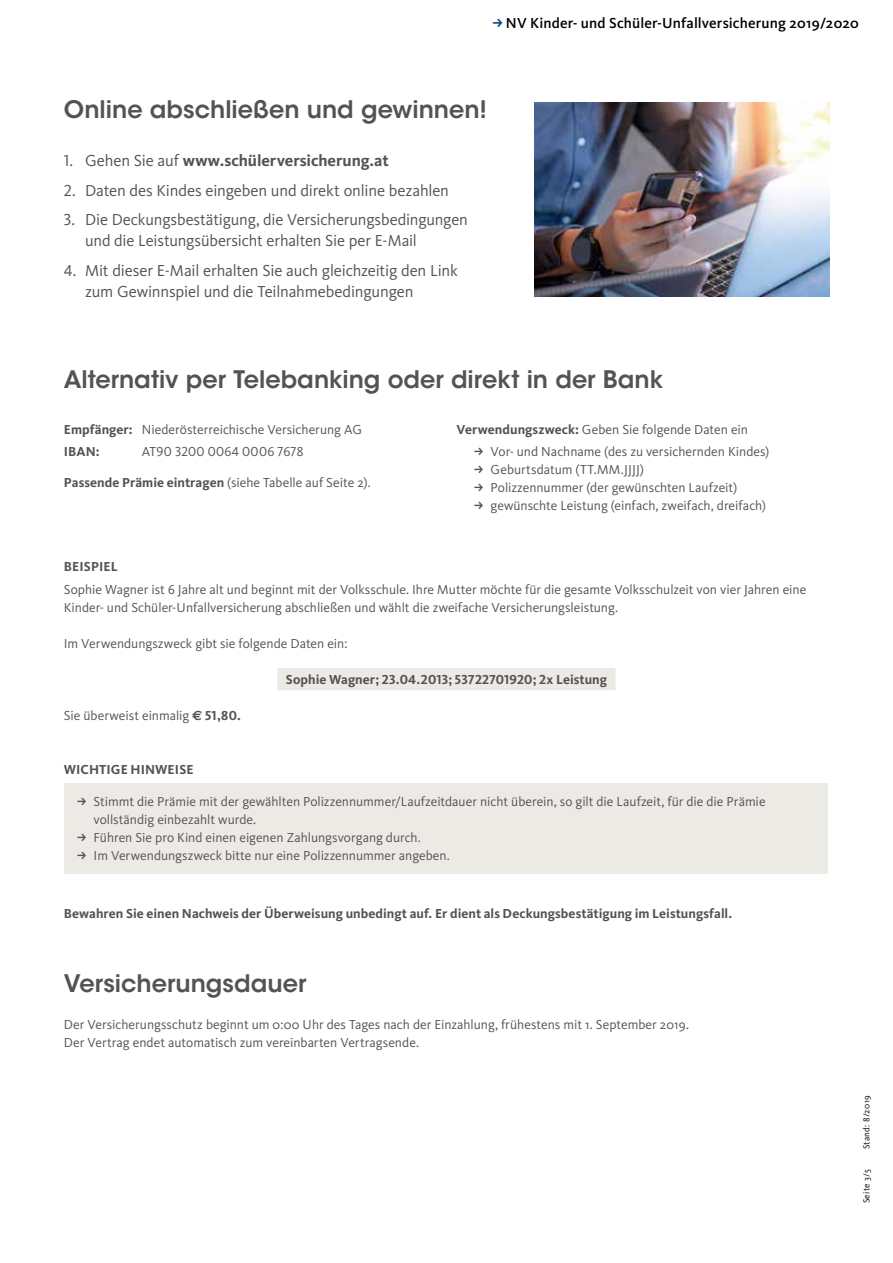
<style>
.page{position:relative;width:893px;height:1263px;background:#fff}
.page>*{position:absolute;margin:0;border:0;box-sizing:border-box;transform-origin:0 0}
.t1{font:600 24px "ITC Avant Garde Std";color:#545351}
.t2{font:16.5px/21px "Kievit";letter-spacing:-.01em;color:#545351}
.t3{font:700 16.5px "Kievit";letter-spacing:-.005em;color:#545351}
.t4{font:500 15px "Kievit Pro";letter-spacing:.01em;color:#000}
.t5{font:13.5px/18px "Kievit";color:#545351}
.t6{font:700 13.5px "Kievit";letter-spacing:.005em;color:#545351}
.t7{font:13.5px "Kievit Regular SC";letter-spacing:.025em;color:#545351}
.t8{font:9px "Kievit Pro";letter-spacing:.03em;color:#000}
.s1{font-family:"Kievit Regular SC";font-weight:400}
.s2{font-weight:400}
.s3{font-family:"Kievit Regular SC"}
.s4{font-weight:700}
.s5{font-family:"Kievit"}
.s6{font-family:"Kievit Bold SC";font-weight:400}
.s7{font-family:"Euro Sans";font-weight:700}
.s8{font-family:"Kievit Bold SC"}
</style>
<div class="page">
<div style="left:277px;top:668px;width:339px;height:22px;background:#eceae5"></div>
<div style="left:64px;top:783px;width:764px;height:91px;background:#eceae5"></div>
<img style="left:534px;top:102px;width:295px;height:194px">
<p class="t4" style="left:506px;top:14px;width:354px">NV Kinder- und Schüler-Unfallversicherung 2019/2020</p>
<h1 class="t1" style="left:64px;top:94px;width:425px">Online abschließen und gewinnen!</h1>
<p class="t3" style="left:64px;top:151px;width:326px"><span class="s1">1.</span> <span class="s2">Gehen Sie auf</span> www.schülerversicherung.at</p>
<p class="t2" style="left:64px;top:180px;width:387px"><span class="s3">2.</span> Daten des Kindes eingeben und direkt online bezahlen</p>
<p class="t2" style="left:85px;top:210px;width:384px;text-indent:-21px"><span class="s3">3.</span> Die Deckungsbestätigung, die Versicherungsbedingungen und die Leistungsübersicht erhalten Sie per E-Mail</p>
<p class="t2" style="left:85px;top:260px;width:374px;text-indent:-21px"><span class="s3">4.</span> Mit dieser E-Mail erhalten Sie auch gleichzeitig den Link zum Gewinnspiel und die Teilnahmebedingungen</p>
<h1 class="t1" style="left:64px;top:364px;width:601px">Alternativ per Telebanking oder direkt in der Bank</h1>
<p class="t5" style="left:64px;top:418px;width:300px;line-height:22.2px"><span class="s4">Empfänger:</span> Niederösterreichische Versicherung AG<br><span class="s4">IBAN:</span></p>
<p class="t5" style="left:491px;top:418px;width:280px;line-height:22.2px;text-indent:-34px"><span class="s4">Verwendungszweck:</span> Geben Sie folgende Daten ein<br>Vor- und Nachname (des zu versichernden Kindes)</p>
<p class="t5" style="left:491px;top:461px;width:277px">Geburtsdatum (TT.MM.JJJJ)<br>Polizzennummer (der gewünschten Laufzeit) gewünschte Leistung (einfach, zweifach, dreifach)</p>
<p class="t7" style="left:142px;top:443px;width:163px"><span class="s5">AT</span>90 3200 0064 0006 7678</p>
<p class="t5" style="left:64px;top:473px;width:308px"><span class="s4">Passende Prämie eintragen</span> (siehe Tabelle auf Seite 2).</p>
<p class="t6" style="left:64px;top:559px;width:55px">BEISPIEL</p>
<p class="t5" style="left:64px;top:580px;width:744px">Sophie Wagner ist 6 Jahre alt und beginnt mit der Volksschule. Ihre Mutter möchte für die gesamte Volksschulzeit von vier Jahren eine<br>Kinder- und Schüler-Unfallversicherung abschließen und wählt die zweifache Versicherungsleistung.</p>
<p class="t5" style="left:64px;top:634px;width:285px">Im Verwendungszweck gibt sie folgende Daten ein:</p>
<p class="t6" style="left:286px;top:671px;width:323px">Sophie Wagner; <span class="s6">23.04.2013; 53722701920</span>; <span class="s6">2</span>x Leistung</p>
<p class="t5" style="left:64px;top:706px;width:179px">Sie überweist einmalig <span class="s7">€</span> <span class="s8">51,80.</span></p>
<p class="t6" style="left:64px;top:761px;width:131px">WICHTIGE HINWEISE</p>
<p class="t5" style="left:94px;top:793px;width:674px">Stimmt die Prämie mit der gewählten Polizzennummer/Laufzeitdauer nicht überein, so gilt die Laufzeit, für die die Prämie vollständig einbezahlt wurde.<br>Führen Sie pro Kind einen eigenen Zahlungsvorgang durch.<br>Im Verwendungszweck bitte nur eine Polizzennummer angeben.</p>
<p class="t6" style="left:64px;top:905px;width:670px">Bewahren Sie einen Nachweis der Überweisung unbedingt auf. Er dient als Deckungsbestätigung im Leistungsfall.</p>
<h1 class="t1" style="left:64px;top:968px;width:244px">Versicherungsdauer</h1>
<p class="t5" style="left:64px;top:1016px;width:627px">Der Versicherungsschutz beginnt um 0:00 Uhr des Tages nach der Einzahlung, frühestens mit 1. September 2019.<br>Der Vertrag endet automatisch zum vereinbarten Vertragsende.</p>
<p class="t8" style="left:861px;top:1149px;width:55px;rotate:-90deg">Stand: 8/2019</p>
<p class="t8" style="left:861px;top:1203px;width:35px;rotate:-90deg">Seite 3/5</p>
</div>
